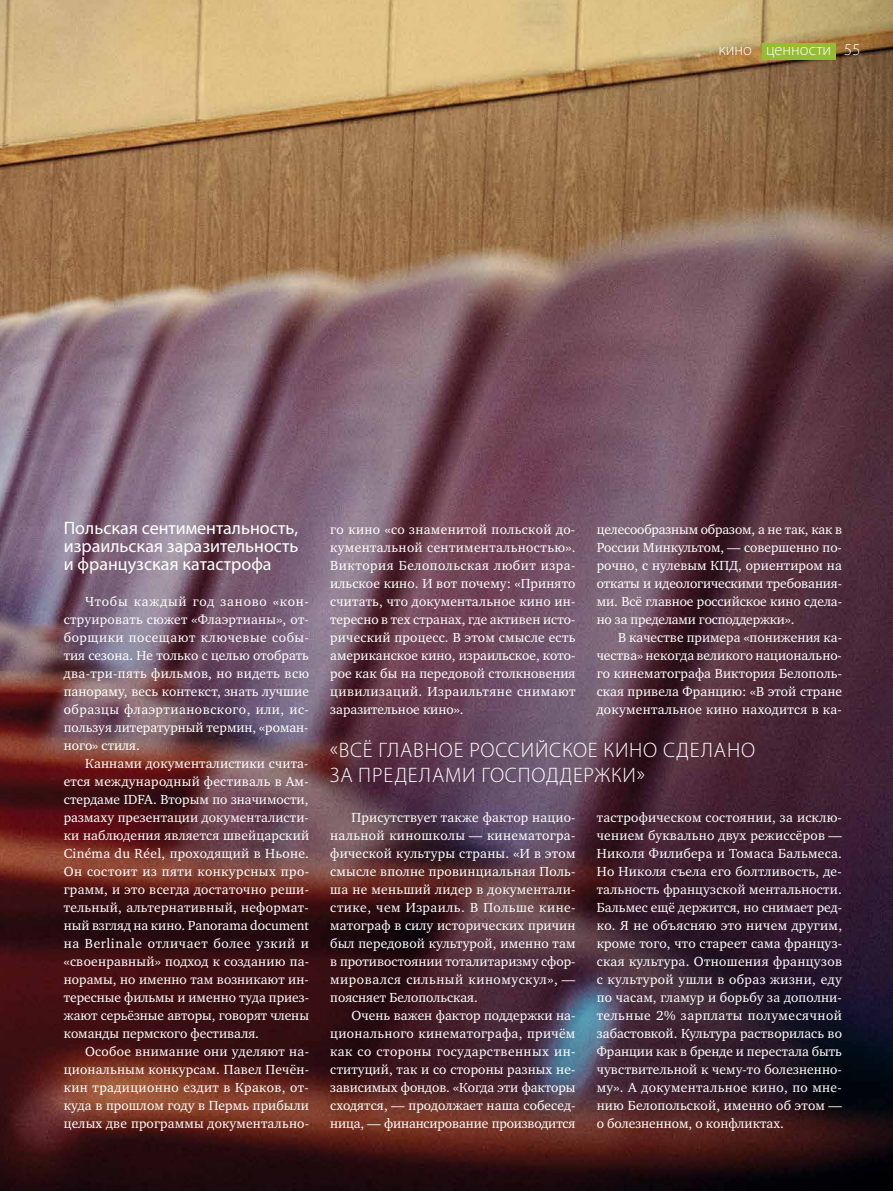
<style>
.page{position:relative;width:893px;height:1191px;background:#fff}
.page>*{position:absolute;margin:0;border:0;box-sizing:border-box;transform-origin:0 0}
.t1{font:300 21px/25.5px "Myriad Pro";letter-spacing:.04em;color:#fff}
.t2{font:18px/18px "Myriad Pro";color:#fff;text-align:justify}
.t3{font:300 16.5px "Myriad Pro";color:#fff}
.t4{font:13.5px/18px "Charter ITC";color:#fff;text-align:justify}
</style>
<div class="page">
<img style="left:0;top:0;width:893px;height:1191px">
<div style="left:762px;top:43px;width:73px;height:16px;background:#96bc33"></div>
<p class="t3" style="left:718px;top:40px;width:143px">кино ценности 55</p>
<h2 class="t2" style="left:64px;top:518px;width:236px">Польская сентиментальность, израильская заразительность и французская катастрофа</h2>
<p class="t4" style="left:64px;top:592px;width:247px;text-indent:21px">Чтобы каждый год заново «кон&shy;струировать сюжет «Флаэртианы», от&shy;борщики посещают ключевые собы&shy;тия сезона. Не только с целью отобрать два-три-пять фильмов, но видеть всю панораму, весь контекст, знать лучшие образцы флаэртиановского, или, ис&shy;пользуя литературный термин, «роман&shy;ного» стиля.</p>
<p class="t4" style="left:64px;top:754px;width:247px;text-indent:21px">Каннами документалистики счита&shy;ется международный фестиваль в Ам&shy;стердаме IDFA. Вторым по значимости, размаху презентации документалисти&shy;ки наблюдения является швейцарский Cinéma du Réel, проходящий в Ньоне.<br>Он состоит из пяти конкурсных про&shy;грамм, и это всегда достаточно реши&shy;тельный, альтернативный, неформат&shy;ный взгляд на кино. Panorama document на Berlinale отличает более узкий и «своенравный» подход к созданию па&shy;норамы, но именно там возникают ин&shy;тересные фильмы и именно туда приез&shy;жают серьёзные авторы, говорят члены команды пермского фестиваля.</p>
<p class="t4" style="left:64px;top:1042px;width:247px;text-indent:21px">Особое внимание они уделяют на&shy;циональным конкурсам. Павел Печён&shy;кин традиционно ездит в Краков, от&shy;куда в прошлом году в Пермь прибыли целых две программы документально-</p>
<p class="t4" style="left:330px;top:520px;width:247px">го кино «со знаменитой польской до&shy;кументальной сентиментальностью».<br>Виктория Белопольская любит изра&shy;ильское кино. И вот почему: «Принято считать, что документальное кино ин&shy;тересно в тех странах, где активен исто&shy;рический процесс. В этом смысле есть американское кино, израильское, кото&shy;рое как бы на передовой столкновения цивилизаций. Израильтяне снимают заразительное кино».</p>
<p class="t4" style="left:597px;top:520px;width:247px">целесообразным образом, а не так, как в России Минкультом, — совершенно по&shy;рочно, с нулевым КПД, ориентиром на откаты и идеологическими требования&shy;ми. Всё главное российское кино сдела&shy;но за пределами господдержки».</p>
<p class="t4" style="left:597px;top:628px;width:247px;text-indent:21px">В качестве примера «понижения ка&shy;чества» некогда великого национально&shy;го кинематографа Виктория Белополь&shy;ская привела Францию: «В этой стране документальное кино находится в ка-</p>
<h1 class="t1" style="left:330px;top:736px;width:427px">«ВСЁ ГЛАВНОЕ РОССИЙСКОЕ КИНО СДЕЛАНО<br>ЗА ПРЕДЕЛАМИ ГОСПОДДЕРЖКИ»</h1>
<p class="t4" style="left:330px;top:808px;width:247px;text-indent:21px">Присутствует также фактор нацио&shy;нальной киношколы — кинематогра&shy;фической культуры страны. «И в этом смысле вполне провинциальная Поль&shy;ша не меньший лидер в документали&shy;стике, чем Израиль. В Польше кине&shy;матограф в силу исторических причин был передовой культурой, именно там в противостоянии тоталитаризму сфор&shy;мировался сильный киномускул», — поясняет Белопольская.</p>
<p class="t4" style="left:330px;top:1006px;width:247px;text-indent:21px">Очень важен фактор поддержки на&shy;ционального кинематографа, причём как со стороны государственных ин&shy;ституций, так и со стороны разных не&shy;зависимых фондов. «Когда эти факторы сходятся, — продолжает наша собесед&shy;ница, — финансирование производится</p>
<p class="t4" style="left:597px;top:808px;width:247px">тастрофическом состоянии, за исклю&shy;чением буквально двух режиссёров — Николя Филибера и Томаса Бальмеса.<br>Но Николя съела его болтливость, де&shy;тальность французской ментальности.<br>Бальмес ещё держится, но снимает ред&shy;ко. Я не объясняю это ничем другим, кроме того, что стареет сама француз&shy;ская культура. Отношения французов с культурой ушли в образ жизни, еду по часам, гламур и борьбу за дополни&shy;тельные 2% зарплаты полумесячной забастовкой. Культура растворилась во Франции как в бренде и перестала быть чувствительной к чему-то болезненно&shy;му». А документальное кино, по мне&shy;нию Белопольской, именно об этом — о болезненном, о конфликтах.</p>
</div>
